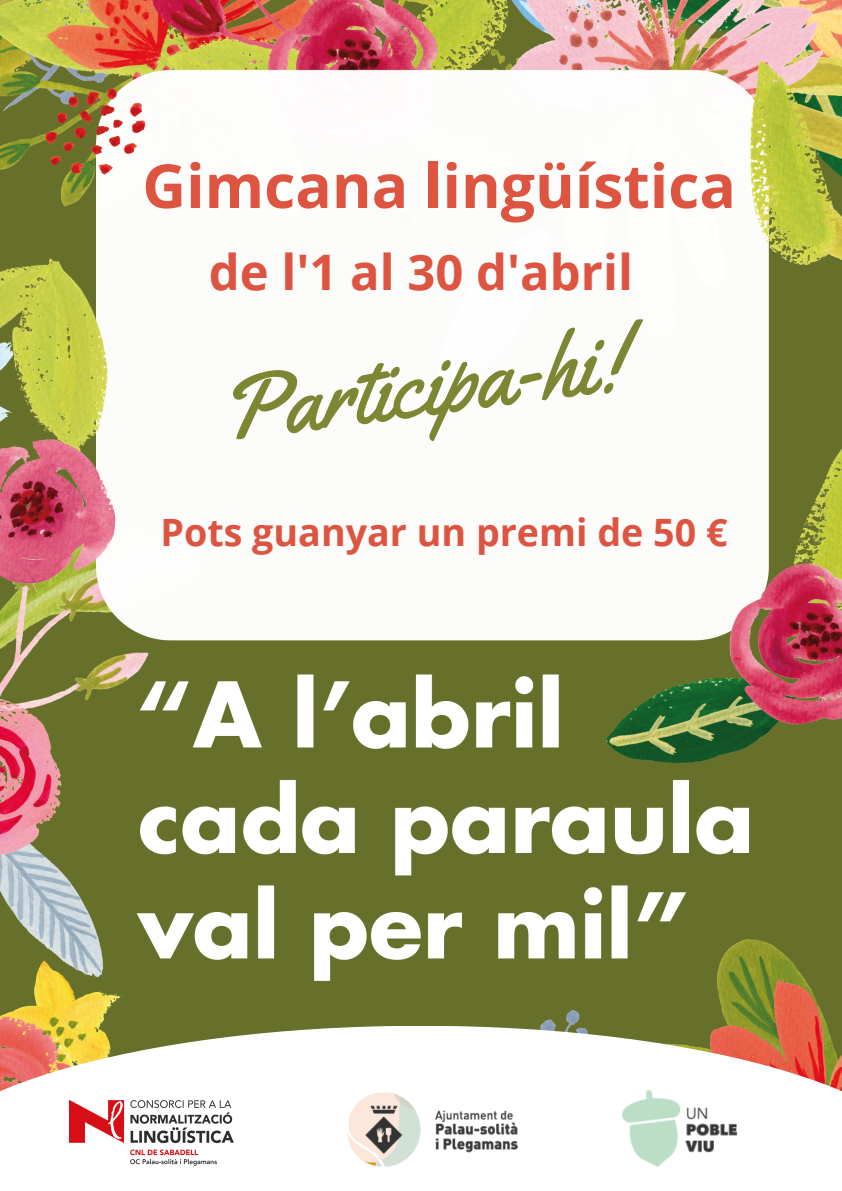
<style>
.page{position:relative;width:842px;height:1191px;background:#fff}
.page>*{position:absolute;margin:0;border:0;box-sizing:border-box;transform-origin:0 0}
.t1{font:90.6px "Yellowtail";color:#7d8633}
.t2{font:700 60.6px "Open Sans";color:#dd5441}
.t3{font:700 49px "Open Sans";color:#dd5441}
.t4{font:700 37.6px "Open Sans";color:#dd5441}
</style>
<div class="page">
<img style="left:0;top:0;width:842px;height:1025px">
<svg style="left:0;top:1025px;width:842px;height:142px"></svg>
<img style="left:69px;top:1100px;width:164px;height:65px">
<img style="left:347px;top:1092px;width:170px;height:74px">
<img style="left:623px;top:1090px;width:114px;height:75px">
<p class="t2" style="left:142px;top:143px;width:595px">Gimcana lingüística</p>
<p class="t3" style="left:209px;top:237px;width:426px">de l'1 al 30 d'abril</p>
<p class="t1" style="left:212px;top:352px;width:409px;rotate:-7deg">Participa-hi!</p>
<p class="t4" style="left:161px;top:505px;width:568px">Pots guanyar un premi de 50 €</p>
</div>
